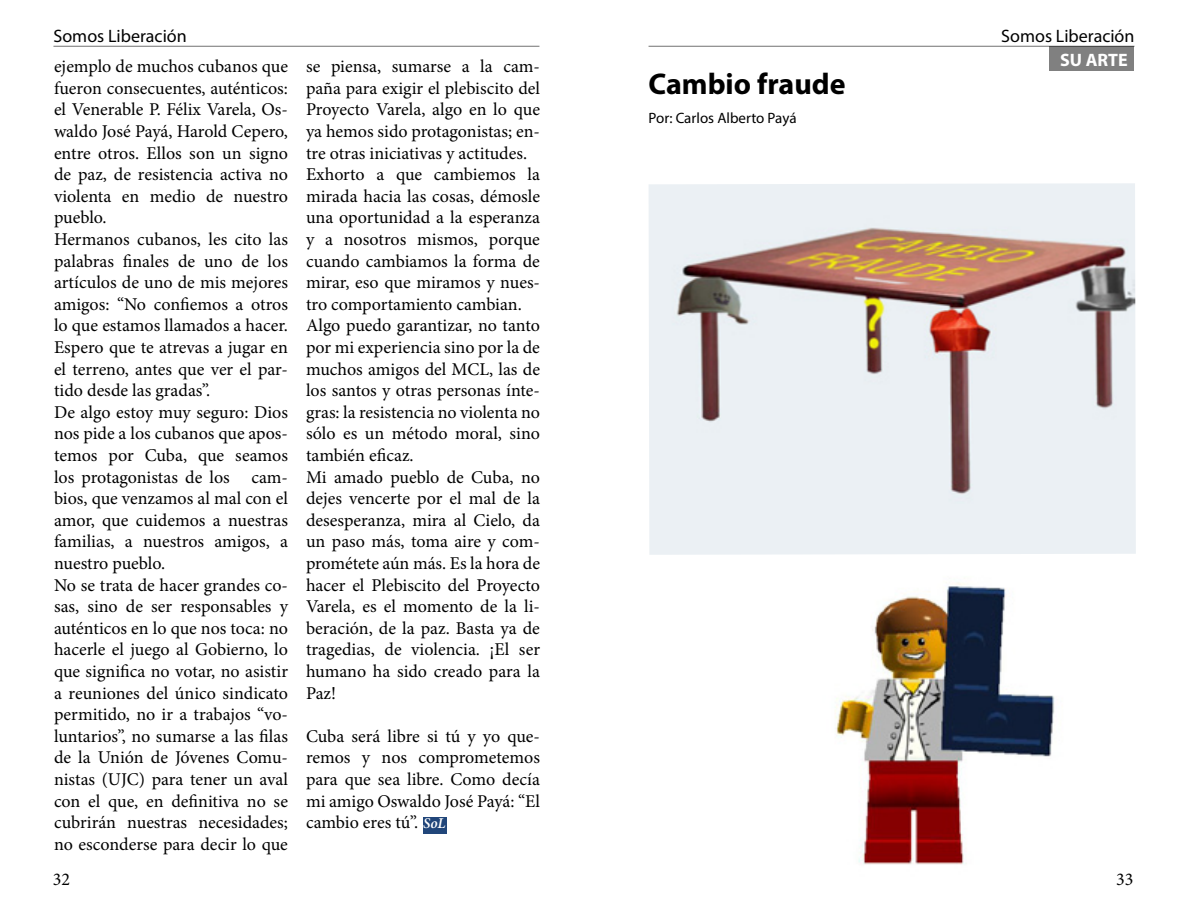
<style>
.page{position:relative;width:1188px;height:918px;background:#fff}
.page>*{position:absolute;margin:0;border:0;box-sizing:border-box;transform-origin:0 0}
.t1{font:700 30px "Myriad Pro";color:#000}
.t2{font:18px/21.6px "Minion Pro";color:#000}
.t3{font:18px "Myriad Pro";color:#000}
.t4{font:700 18px "Myriad Pro";color:#fff}
.t5{font:15px "Myriad Pro";color:#000}
.s1{font-weight:600;font-style:italic;font-size:15px;color:#fff}
</style>
<div class="page">
<hr style="left:53px;top:46px;width:486px;height:1px;background:#000">
<hr style="left:649px;top:46px;width:486px;height:1px;background:#000">
<div style="left:1050px;top:46px;width:84px;height:26px;background:#808080"></div>
<div style="left:423px;top:817px;width:24px;height:17px;background:#21467a"></div>
<img style="left:835px;top:582px;width:220px;height:283px">
<img style="left:649px;top:183px;width:487px;height:372px">
<p class="t3" style="left:53px;top:25px;width:135px">Somos Liberación</p>
<p class="t3" style="left:1001px;top:25px;width:135px">Somos Liberación</p>
<p class="t4" style="left:1060px;top:48px;width:69px">SU ARTE</p>
<p class="t2" style="left:54px;top:56px;width:236px">ejemplo de muchos cubanos que fueron consecuentes, auténticos: el Venerable P. Félix Varela, Os&shy;waldo José Payá, Harold Cepero, entre otros. Ellos son un signo de paz, de resistencia activa no violenta en medio de nuestro pueblo.<br>Hermanos cubanos, les cito las palabras finales de uno de los artículos de uno de mis mejores amigos: “No confiemos a otros lo que estamos llamados a hacer.<br>Espero que te atrevas a jugar en el terreno, antes que ver el par&shy;tido desde las gradas”.<br>De algo estoy muy seguro: Dios nos pide a los cubanos que apos&shy;temos por Cuba, que seamos los protagonistas de los cam&shy;bios, que venzamos al mal con el amor, que cuidemos a nuestras familias, a nuestros amigos, a nuestro pueblo.<br>No se trata de hacer grandes co&shy;sas, sino de ser responsables y auténticos en lo que nos toca: no hacerle el juego al Gobierno, lo que significa no votar, no asistir a reuniones del único sindicato permitido, no ir a trabajos “vo&shy;luntarios”, no sumarse a las filas de la Unión de Jóvenes Comu&shy;nistas (UJC) para tener un aval con el que, en definitiva no se cubrirán nuestras necesidades; no esconderse para decir lo que</p>
<p class="t2" style="left:306px;top:56px;width:236px">se piensa, sumarse a la cam&shy;paña para exigir el plebiscito del<br>Proyecto Varela, algo en lo que ya hemos sido protagonistas; en&shy;tre otras iniciativas y actitudes.<br>Exhorto a que cambiemos la mirada hacia las cosas, démosle una oportunidad a la esperanza y a nosotros mismos, porque cuando cambiamos la forma de mirar, eso que miramos y nues&shy;tro comportamiento cambian.<br>Algo puedo garantizar, no tanto por mi experiencia sino por la de muchos amigos del MCL, las de los santos y otras personas ínte&shy;gras: la resistencia no violenta no sólo es un método moral, sino también eficaz.<br>Mi amado pueblo de Cuba, no dejes vencerte por el mal de la desesperanza, mira al Cielo, da un paso más, toma aire y com&shy;prométete aún más. Es la hora de hacer el Plebiscito del Proyecto<br>Varela, es el momento de la li&shy;beración, de la paz. Basta ya de tragedias, de violencia. ¡El ser humano ha sido creado para la<br>Paz!</p>
<h1 class="t1" style="left:649px;top:65px;width:199px">Cambio fraude</h1>
<p class="t5" style="left:649px;top:109px;width:150px">Por: Carlos Alberto Payá</p>
<p class="t2" style="left:306px;top:725px;width:236px;text-align:justify">Cuba será libre si tú y yo que&shy;remos y nos comprometemos para que sea libre. Como decía mi amigo Oswaldo José Payá: “El cambio eres tú”. <span class="s1">SoL</span></p>
<p class="t2" style="left:53px;top:869px;width:19px">32</p>
<p class="t2" style="left:1116px;top:869px;width:19px">33</p>
</div>
